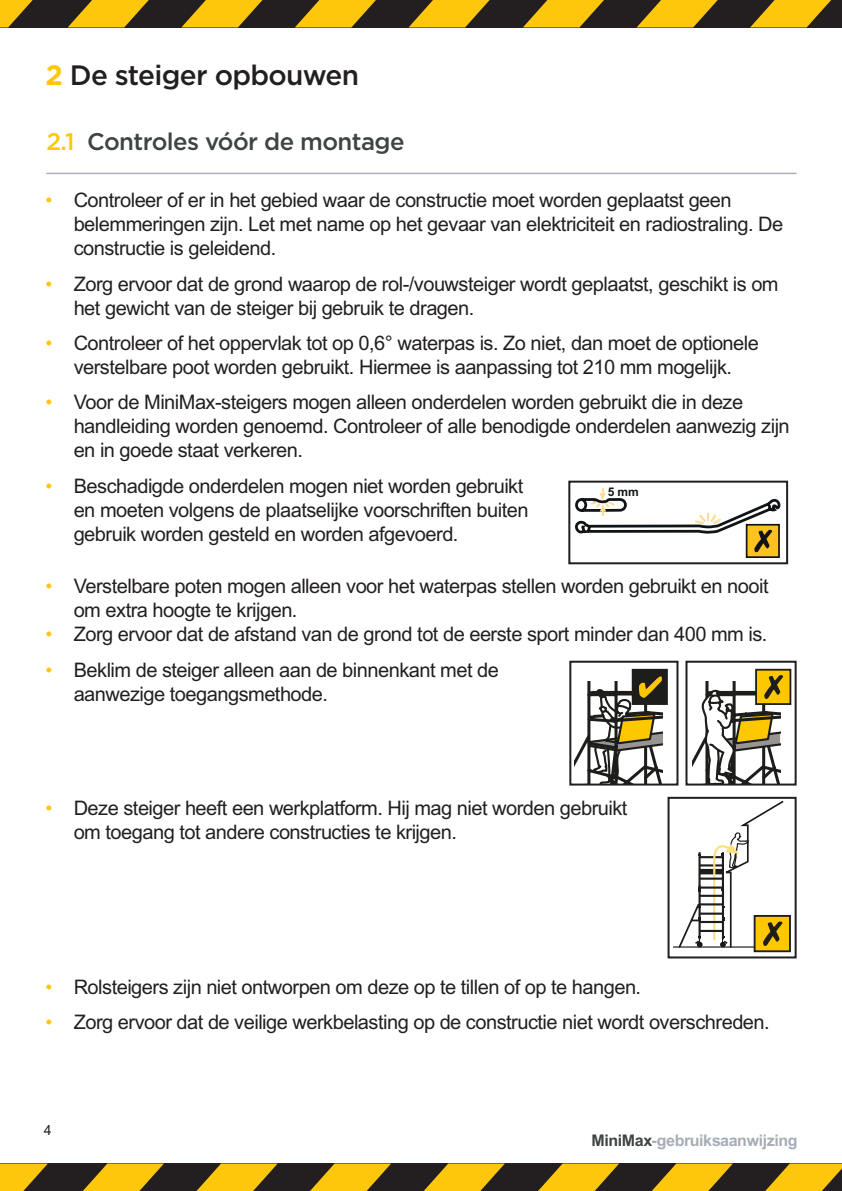
<style>
.page{position:relative;width:842px;height:1191px;background:#fff}
.page>*{position:absolute;margin:0;border:0;box-sizing:border-box;transform-origin:0 0}
.t1{font:500 28px "Gotham";letter-spacing:-.025em;color:#231f20}
.t2{font:500 24px "Gotham";letter-spacing:-.025em;color:#3d4443}
.t3{font:20px/24px "Arial MT Std";letter-spacing:-.025em;color:#231f20}
.t4{font:700 16px "Arial MT Std";letter-spacing:-.025em;color:#a7adb5}
.t5{font:14px "Arial MT Std";color:#231f20}
.t6{font:700 12px "Arial MT Std";color:#111416}
.s1{font-weight:700;color:#fec70c}
.s2{color:#fec70c}
.s3{color:#3d4443}
</style>
<div class="page">
<div style="left:0;top:1163px;width:842px;height:28px;background:#231f20"></div>
<svg style="left:0;top:1163px;width:48px;height:28px"></svg>
<svg style="left:83px;top:1163px;width:81px;height:28px"></svg>
<svg style="left:196px;top:1163px;width:82px;height:28px"></svg>
<svg style="left:310px;top:1163px;width:81px;height:28px"></svg>
<svg style="left:424px;top:1163px;width:81px;height:28px"></svg>
<svg style="left:538px;top:1163px;width:81px;height:28px"></svg>
<svg style="left:652px;top:1163px;width:81px;height:28px"></svg>
<svg style="left:765px;top:1163px;width:77px;height:28px"></svg>
<div style="left:0;top:0;width:842px;height:27px;background:#231f20"></div>
<svg style="left:0;top:0;width:33px;height:27px"></svg>
<svg style="left:68px;top:0;width:81px;height:27px"></svg>
<svg style="left:182px;top:0;width:81px;height:27px"></svg>
<svg style="left:295px;top:0;width:81px;height:27px"></svg>
<svg style="left:409px;top:0;width:81px;height:27px"></svg>
<svg style="left:523px;top:0;width:81px;height:27px"></svg>
<svg style="left:637px;top:0;width:81px;height:27px"></svg>
<svg style="left:750px;top:0;width:81px;height:27px"></svg>
<hr style="left:46px;top:173px;width:751px;height:1px;background:#a7adb5">
<div style="left:747px;top:525px;width:32px;height:32px;background:#fec221"></div>
<div style="left:746px;top:524px;width:34px;height:34px;border:2px solid #111416"></div>
<svg style="left:575px;top:488px;width:205px;height:65px"></svg>
<div style="left:568px;top:480px;width:220px;height:84px;border:2px solid #231f20"></div>
<div style="left:633px;top:669px;width:34px;height:35px;background:#1d1d1b"></div>
<div style="left:632px;top:669px;width:36px;height:36px;border:2px solid #1d1d1b"></div>
<svg style="left:575px;top:676px;width:87px;height:106px"></svg>
<div style="left:569px;top:660px;width:109px;height:125px;border:2px solid #231f20"></div>
<div style="left:756px;top:669px;width:34px;height:35px;background:#fec800"></div>
<div style="left:755px;top:669px;width:36px;height:36px;border:2px solid #1d1d1b"></div>
<svg style="left:693px;top:674px;width:91px;height:108px"></svg>
<div style="left:685px;top:660px;width:112px;height:125px;border:2px solid #231f20"></div>
<hr style="left:673px;top:946px;width:109px;height:1px;background:#1d1d1b">
<div style="left:755px;top:916px;width:35px;height:35px;background:#fec800"></div>
<div style="left:754px;top:915px;width:37px;height:37px;border:2px solid #1d1d1b"></div>
<svg style="left:677px;top:800px;width:108px;height:149px"></svg>
<div style="left:667px;top:797px;width:130px;height:161px;border:2px solid #231f20"></div>
<p class="t1" style="left:45px;top:57px;width:315px"><span class="s1">2</span> De steiger opbouwen</p>
<p class="t2" style="left:46px;top:126px;width:360px"><span class="s2">2.1</span> Controles vóór de montage</p>
<p class="t3" style="left:74px;top:188px;width:711px;text-indent:-28px"><span class="s2">•</span> Controleer of er in het gebied waar de constructie moet worden geplaatst geen belemmeringen zijn. Let met name op het gevaar van elektriciteit en radiostraling. De constructie is geleidend.</p>
<p class="t3" style="left:74px;top:272px;width:706px;text-indent:-28px"><span class="s2">•</span> Zorg ervoor dat de grond waarop de rol-/vouwsteiger wordt geplaatst, geschikt is om het gewicht van de steiger bij gebruik te dragen.</p>
<p class="t3" style="left:45px;top:331px;width:715px;text-align:center"><span class="s2">•</span> Controleer of het oppervlak tot op 0,6° waterpas is. Zo niet, dan moet de optionele verstelbare poot worden gebruikt. Hiermee is aanpassing tot 210 mm mogelijk.</p>
<p class="t3" style="left:74px;top:390px;width:717px;text-indent:-28px"><span class="s2">•</span> Voor de MiniMax-steigers mogen alleen onderdelen worden gebruikt die in deze handleiding worden genoemd. Controleer of alle benodigde onderdelen aanwezig zijn en in goede staat verkeren.</p>
<p class="t3" style="left:74px;top:474px;width:456px;text-indent:-28px"><span class="s2">•</span> Beschadigde onderdelen mogen niet worden gebruikt en moeten volgens de plaatselijke voorschriften buiten gebruik worden gesteld en worden afgevoerd.</p>
<p class="t3" style="left:74px;top:574px;width:696px;text-indent:-28px"><span class="s2">•</span> Verstelbare poten mogen alleen voor het waterpas stellen worden gebruikt en nooit om extra hoogte te krijgen.</p>
<p class="t3" style="left:45px;top:622px;width:724px"><span class="s2">•</span> Zorg ervoor dat de afstand van de grond tot de eerste sport minder dan 400 mm is.</p>
<p class="t3" style="left:74px;top:657px;width:427px;text-indent:-28px"><span class="s2">•</span> Beklim de steiger alleen aan de binnenkant met de aanwezige toegangsmethode.</p>
<p class="t6" style="left:608px;top:485px;width:33px">5 mm</p>
<p class="t3" style="left:74px;top:796px;width:555px;text-indent:-28px"><span class="s2">•</span> Deze steiger heeft een werkplatform. Hij mag niet worden gebruikt om toegang tot andere constructies te krijgen.</p>
<p class="t3" style="left:45px;top:974px;width:597px"><span class="s2">•</span> Rolsteigers zijn niet ontworpen om deze op te tillen of op te hangen.</p>
<p class="t3" style="left:45px;top:1010px;width:726px"><span class="s2">•</span> Zorg ervoor dat de veilige werkbelasting op de constructie niet wordt overschreden.</p>
<p class="t5" style="left:44px;top:1122px;width:9px">4</p>
<p class="t4" style="left:591px;top:1131px;width:208px"><span class="s3">MiniMax</span>-gebruiksaanwijzing</p>
</div>
